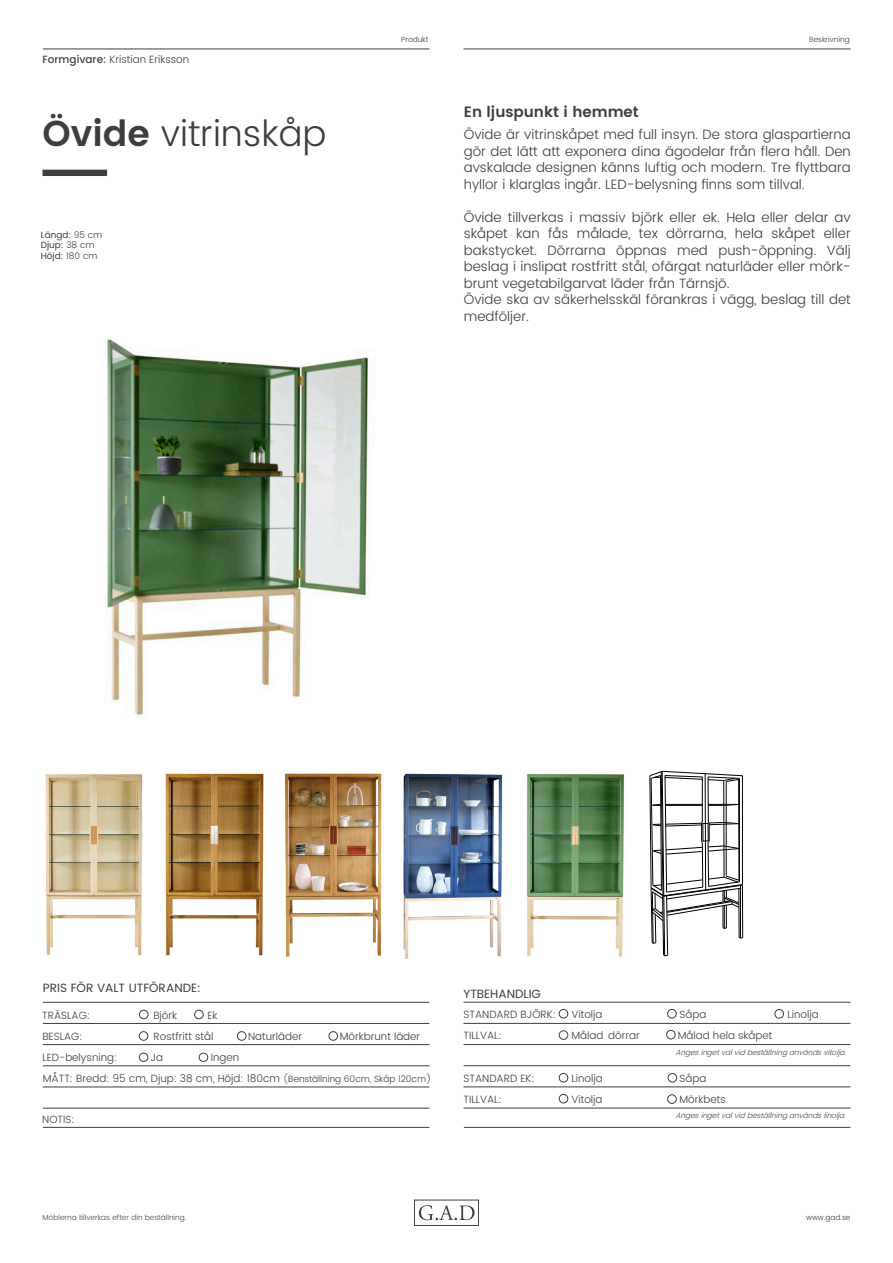
<style>
.page{position:relative;width:893px;height:1263px;background:#fff}
.page>*{position:absolute;margin:0;border:0;box-sizing:border-box;transform-origin:0 0}
.t1{font:300 36px "Poppins";color:#3e3e3f}
.t2{font:600 15px "Poppins";color:#3e3e3f}
.t3{font:300 13.5px/16.5px "Poppins";color:#3e3e3f;text-align:justify}
.t4{font:12px "Poppins";color:#3e3e3f}
.t5{font:300 10.5px "Poppins";color:#3e3e3f}
.t6{font:9px "Poppins";color:#3e3e3f}
.t7{font:italic 300 7.5px "Poppins";color:#4a4b4c}
.t8{font:300 7.5px "Poppins";color:#4a4b4c}
.t9{font:300 7.5px "Poppins";color:#3e3e3f}
.s1{font-weight:500}
.s2{font-weight:600}
.s3{font-weight:300}
.s4{font-size:9px}
</style>
<div class="page">
<hr style="left:43px;top:49px;width:386px;height:1px;background:#3e3e3f">
<hr style="left:463px;top:49px;width:387px;height:1px;background:#3e3e3f">
<hr style="left:43px;top:1002px;width:386px;height:1px;background:#3e3e3f">
<hr style="left:43px;top:1023px;width:386px;height:1px;background:#3e3e3f">
<hr style="left:43px;top:1044px;width:386px;height:1px;background:#3e3e3f">
<hr style="left:43px;top:1065px;width:386px;height:1px;background:#3e3e3f">
<hr style="left:43px;top:1108px;width:386px;height:1px;background:#3e3e3f">
<hr style="left:43px;top:1127px;width:386px;height:1px;background:#3e3e3f">
<hr style="left:463px;top:1002px;width:387px;height:1px;background:#3e3e3f">
<hr style="left:463px;top:1023px;width:387px;height:1px;background:#3e3e3f">
<hr style="left:463px;top:1044px;width:387px;height:1px;background:#3e3e3f">
<hr style="left:463px;top:1065px;width:387px;height:1px;background:#3e3e3f">
<hr style="left:463px;top:1087px;width:387px;height:1px;background:#3e3e3f">
<hr style="left:463px;top:1108px;width:387px;height:1px;background:#3e3e3f">
<div style="left:559px;top:1009px;width:9px;height:9px;border:1px solid #3e3e3f;border-radius:50%"></div>
<div style="left:667px;top:1009px;width:9px;height:9px;border:1px solid #3e3e3f;border-radius:50%"></div>
<div style="left:775px;top:1009px;width:9px;height:9px;border:1px solid #3e3e3f;border-radius:50%"></div>
<div style="left:559px;top:1030px;width:9px;height:9px;border:1px solid #3e3e3f;border-radius:50%"></div>
<div style="left:559px;top:1073px;width:9px;height:9px;border:1px solid #3e3e3f;border-radius:50%"></div>
<div style="left:668px;top:1073px;width:9px;height:9px;border:1px solid #3e3e3f;border-radius:50%"></div>
<div style="left:559px;top:1094px;width:9px;height:9px;border:1px solid #3e3e3f;border-radius:50%"></div>
<div style="left:667px;top:1094px;width:9px;height:9px;border:1px solid #3e3e3f;border-radius:50%"></div>
<hr style="left:43px;top:1087px;width:386px;height:1px;background:#3e3e3f">
<div style="left:43px;top:170px;width:64px;height:6px;background:#3e3e3f"></div>
<svg style="left:419px;top:1205px;width:55px;height:15px"></svg>
<div style="left:414px;top:1200px;width:65px;height:26px;border:1px solid #3e3e3f"></div>
<hr style="left:464px;top:1127px;width:386px;height:1px;background:#3e3e3f">
<img style="left:285px;top:773px;width:97px;height:184px">
<svg style="left:650px;top:771px;width:93px;height:185px"></svg>
<img style="left:45px;top:774px;width:98px;height:181px">
<img style="left:165px;top:773px;width:99px;height:183px">
<img style="left:403px;top:773px;width:100px;height:185px">
<img style="left:526px;top:773px;width:99px;height:184px">
<img style="left:104px;top:339px;width:265px;height:376px">
<div style="left:666px;top:1030px;width:9px;height:9px;border:1px solid #3e3e3f;border-radius:50%"></div>
<div style="left:139px;top:1010px;width:9px;height:9px;border:1px solid #3e3e3f;border-radius:50%"></div>
<div style="left:194px;top:1010px;width:9px;height:9px;border:1px solid #3e3e3f;border-radius:50%"></div>
<div style="left:139px;top:1031px;width:9px;height:9px;border:1px solid #3e3e3f;border-radius:50%"></div>
<div style="left:199px;top:1053px;width:9px;height:9px;border:1px solid #3e3e3f;border-radius:50%"></div>
<div style="left:139px;top:1053px;width:9px;height:9px;border:1px solid #3e3e3f;border-radius:50%"></div>
<div style="left:237px;top:1031px;width:9px;height:9px;border:1px solid #3e3e3f;border-radius:50%"></div>
<div style="left:329px;top:1031px;width:9px;height:9px;border:1px solid #3e3e3f;border-radius:50%"></div>
<p class="t5" style="left:43px;top:51px;width:148px"><span class="s1">Formgivare:</span> Kristian Eriksson</p>
<p class="t1" style="left:43px;top:108px;width:285px"><span class="s2">Övide</span> vitrinskåp</p>
<p class="t6" style="left:41px;top:228px;width:63px">Längd: <span class="s3">95 cm</span></p>
<p class="t6" style="left:41px;top:239px;width:55px">Djup: <span class="s3">38 cm</span></p>
<p class="t6" style="left:41px;top:249px;width:58px">Höjd: <span class="s3">180 cm</span></p>
<p class="t9" style="left:401px;top:34px;width:29px">Produkt</p>
<p class="t9" style="left:809px;top:34px;width:42px">Beskrivning</p>
<p class="t2" style="left:464px;top:100px;width:177px">En ljuspunkt i hemmet</p>
<p class="t3" style="left:464px;top:127px;width:388px">Övide är vitrinskåpet med full insyn. De stora glaspartierna gör det lätt att exponera dina ägodelar från flera håll. Den avskalade designen känns luftig och modern. Tre flyttbara hyllor i klarglas ingår. LED-belysning finns som tillval.</p>
<p class="t3" style="left:464px;top:209px;width:388px">Övide tillverkas i massiv björk eller ek. Hela eller delar av skåpet kan fås målade, tex dörrarna, hela skåpet eller bakstycket. Dörrarna öppnas med push-öppning. Välj beslag i inslipat rostfritt stål, ofärgat naturläder eller mörk&shy;brunt vegetabilgarvat läder från Tärnsjö.</p>
<p class="t3" style="left:464px;top:292px;width:388px">Övide ska av säkerhelsskäl förankras i vägg, beslag till det medföljer.</p>
<p class="t4" style="left:43px;top:979px;width:159px">PRIS FÖR VALT UTFÖRANDE:</p>
<p class="t5" style="left:42px;top:1007px;width:49px">TRÄSLAG:</p>
<p class="t5" style="left:153px;top:1007px;width:25px">Björk</p>
<p class="t5" style="left:207px;top:1007px;width:12px">Ek</p>
<p class="t5" style="left:42px;top:1029px;width:42px">BESLAG:</p>
<p class="t5" style="left:154px;top:1029px;width:61px">Rostfritt stål</p>
<p class="t5" style="left:248px;top:1029px;width:55px">Naturläder</p>
<p class="t5" style="left:340px;top:1029px;width:82px">Mörkbrunt läder</p>
<p class="t5" style="left:42px;top:1050px;width:76px">LED-belysning:</p>
<p class="t5" style="left:150px;top:1050px;width:14px">Ja</p>
<p class="t5" style="left:211px;top:1050px;width:30px">Ingen</p>
<p class="t5" style="left:43px;top:1070px;width:390px">MÅTT: Bredd: 95 cm, Djup: 38 cm, Höjd: 180cm <span class="s4">(Benställning 60cm, Skåp 120cm)</span></p>
<p class="t5" style="left:42px;top:1112px;width:34px">NOTIS:</p>
<p class="t4" style="left:463px;top:985px;width:79px">YTBEHANDLIG</p>
<p class="t5" style="left:463px;top:1007px;width:94px">STANDARD BJÖRK:</p>
<p class="t5" style="left:571px;top:1007px;width:33px">Vitolja</p>
<p class="t5" style="left:679px;top:1007px;width:28px">Såpa</p>
<p class="t5" style="left:787px;top:1007px;width:33px">Linolja</p>
<p class="t5" style="left:463px;top:1027px;width:40px">TILLVAL:</p>
<p class="t5" style="left:571px;top:1027px;width:83px">Målad standard</p>
<p class="t5" style="left:679px;top:1027px;width:95px">Målad Farrow&amp;Ball</p>
<p class="t5" style="left:463px;top:1071px;width:73px">STANDARD EK:</p>
<p class="t5" style="left:571px;top:1071px;width:33px">Linolja</p>
<p class="t5" style="left:679px;top:1071px;width:28px">Såpa</p>
<p class="t5" style="left:463px;top:1091px;width:40px">TILLVAL:</p>
<p class="t5" style="left:571px;top:1091px;width:33px">Vitolja</p>
<p class="t5" style="left:679px;top:1091px;width:48px">Mörkbets</p>
<p class="t5" style="left:608px;top:1027px;width:33px">dörrar</p>
<p class="t5" style="left:678px;top:1027px;width:96px">Målad hela skåpet</p>
<p class="t7" style="left:675px;top:1047px;width:175px">Angesingetvalvidbeställninganvändsvitolja.</p>
<p class="t7" style="left:675px;top:1110px;width:175px">Angesingetvalvidbeställninganvändslinolja.</p>
<p class="t8" style="left:43px;top:1212px;width:145px">Möblerna tillverkas efter din beställning.</p>
<p class="t9" style="left:806px;top:1212px;width:46px">www.gad.se</p>
</div>
